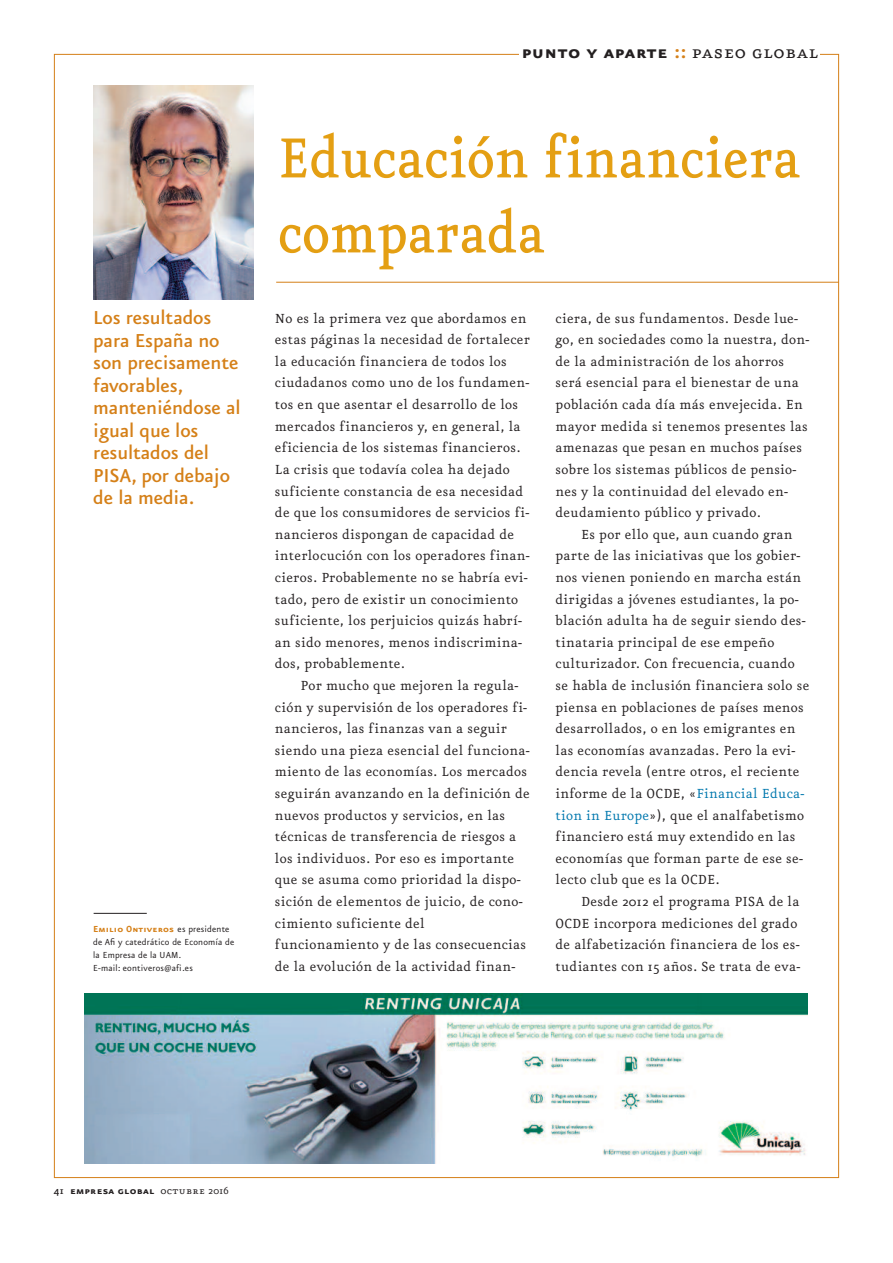
<style>
.page{position:relative;width:893px;height:1263px;background:#fff}
.page>*{position:absolute;margin:0;border:0;box-sizing:border-box;transform-origin:0 0}
.t1{font:500 67.5px/75px "Eureka";color:#e49f13;scale:.9 1}
.t2{font:500 22.5px/22.5px "Eureka Sans";letter-spacing:-.005em;color:#d58018}
.t3{font:21.9px "Eureka Sans Bold Caps";letter-spacing:.025em;color:#231f20}
.t4{font:15.75px/21.6px "Eureka";letter-spacing:.02em;color:#231f20}
.t5{font:12px "Eureka Sans Bold Caps";letter-spacing:.025em;color:#231f20}
.t6{font:10.5px/12.8px "Eureka Sans";letter-spacing:.015em;color:#231f20}
.t7{font:10.5px "Eureka Sans Bold Caps";letter-spacing:.015em;color:#d58018}
.s1{font-family:"Eureka Sans";color:#231f20}
.s2{color:#d58018}
.s3{font-family:"Eureka Small Caps"}
.s4{color:#0078ae}
.s5{font-family:"Eureka";font-weight:500}
.s6{font-family:"Eureka"}
</style>
<div class="page">
<img style="left:84px;top:993px;width:724px;height:171px">
<hr style="left:276px;top:282px;width:563px;height:1px;background:#d58018">
<img style="left:93px;top:85px;width:161px;height:215px">
<hr style="left:94px;top:913px;width:53px;height:1px;background:#231f20">
<h2 class="t2" style="left:93px;top:305px;width:149px">Los resultados para España no son precisamente favorables, manteniéndose al igual que los resultados del<br>PISA, por debajo de la media.</h2>
<p class="t7" style="left:93px;top:924px;width:138px">Emilio Ontiveros <span class="s1">es presidente</span></p>
<p class="t6" style="left:93px;top:936px;width:143px">de Afi y catedrático de Economía de la Empresa de la UAM.<br>E-mail: eontiveros@afi.es</p>
<h3 class="t3" style="left:521px;top:41px;width:298px">punto y aparte <span class="s2">::</span> <span class="s3">paseo global</span></h3>
<h1 class="t1" style="left:278px;top:123px;width:582px">Educación financiera comparada</h1>
<p class="t4" style="left:275px;top:308px;width:257px">No es la primera vez que abordamos en estas páginas la necesidad de fortalecer la educación financiera de todos los ciudadanos como uno de los fundamen&shy;tos en que asentar el desarrollo de los mercados financieros y, en general, la eficiencia de los sistemas financieros.<br>La crisis que todavía colea ha dejado suficiente constancia de esa necesidad de que los consumidores de servicios fi&shy;nancieros dispongan de capacidad de interlocución con los operadores finan&shy;cieros. Probablemente no se habría evi&shy;tado, pero de existir un conocimiento suficiente, los perjuicios quizás habrí&shy;an sido menores, menos indiscrimina&shy;dos, probablemente.</p>
<p class="t4" style="left:275px;top:675px;width:256px;text-indent:26px">Por mucho que mejoren la regula&shy;ción y supervisión de los operadores fi&shy;nancieros, las finanzas van a seguir siendo una pieza esencial del funciona&shy;miento de las economías. Los mercados seguirán avanzando en la definición de nuevos productos y servicios, en las técnicas de transferencia de riesgos a los individuos. Por eso es importante que se asuma como prioridad la dispo&shy;sición de elementos de juicio, de cono&shy;cimiento suficiente del funcionamiento y de las consecuencias de la evolución de la actividad finan-</p>
<p class="t4" style="left:556px;top:308px;width:255px">ciera, de sus fundamentos. Desde lue&shy;go, en sociedades como la nuestra, don&shy;de la administración de los ahorros será esencial para el bienestar de una población cada día más envejecida. En mayor medida si tenemos presentes las amenazas que pesan en muchos países sobre los sistemas públicos de pensio&shy;nes y la continuidad del elevado en&shy;deudamiento público y privado.</p>
<p class="t4" style="left:556px;top:524px;width:255px;text-indent:26px">Es por ello que, aun cuando gran parte de las iniciativas que los gobier&shy;nos vienen poniendo en marcha están dirigidas a jóvenes estudiantes, la po&shy;blación adulta ha de seguir siendo des&shy;tinataria principal de ese empeño culturizador. Con frecuencia, cuando se habla de inclusión financiera solo se piensa en poblaciones de países menos desarrollados, o en los emigrantes en las economías avanzadas. Pero la evi&shy;dencia revela (entre otros, el reciente informe de la OCDE, «<span class="s4">Financial Educa&shy;tion in Europe</span>»), que el analfabetismo financiero está muy extendido en las economías que forman parte de ese se&shy;lecto club que es la OCDE.</p>
<p class="t4" style="left:556px;top:891px;width:246px;text-indent:26px">Desde 2012 el programa PISA de la OCDE incorpora mediciones del grado de alfabetización financiera de los es&shy;tudiantes con 15 años. Se trata de eva-</p>
<p class="t5" style="left:54px;top:1184px;width:176px"><span class="s5">41</span> empresa global <span class="s3">octubre</span> <span class="s6">2016</span></p>
</div>
